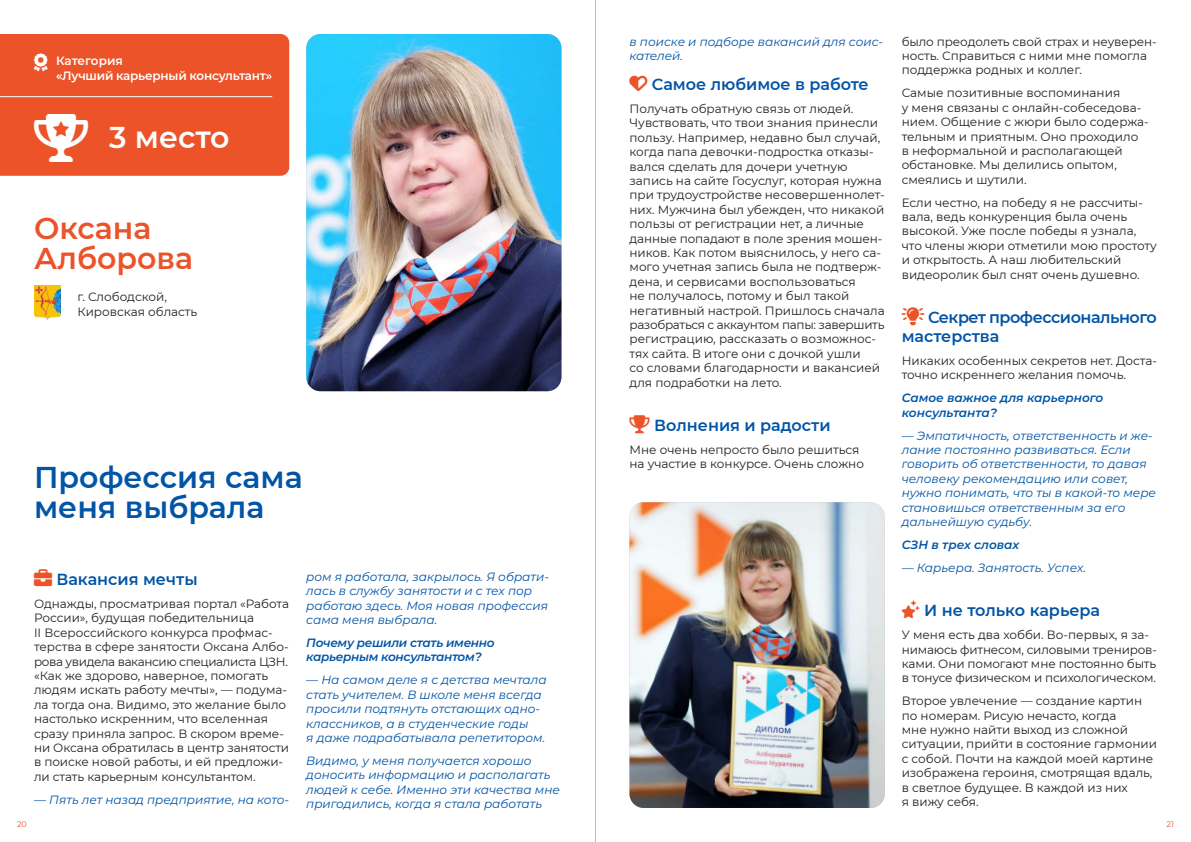
<style>
.page{position:relative;width:1191px;height:842px;background:#fff}
.page>*{position:absolute;margin:0;border:0;box-sizing:border-box;transform-origin:0 0}
.t1{font:600 30px/30px "Montserrat";color:#0154a6}
.t2{font:600 30px/30px "Montserrat";color:#ec5328}
.t3{font:600 30px "Montserrat";letter-spacing:-.005em;color:#fff}
.t4{font:600 16px "Montserrat";color:#0154a6}
.t5{font:600 16px/19.2px "Montserrat";letter-spacing:-.03em;color:#0154a6}
.t6{font:12px/14.4px "Montserrat";color:#231f20}
.t7{font:italic 12px/14.4px "Montserrat";color:#0154a6}
.t8{font:italic 600 12px/14.4px "Montserrat";color:#0154a6}
.t9{font:italic 600 12px/14.4px "Montserrat";letter-spacing:-.025em;color:#0154a6}
.t10{font:600 12px/14.4px "Montserrat";letter-spacing:-.02em;color:#fff}
.t11{font:8px "Montserrat";color:#ec5328}
</style>
<div class="page">
<hr style="left:595px;top:0;width:1px;height:842px;background:#bcbdc0">
<img style="left:306px;top:34px;width:255px;height:357px">
<img style="left:629px;top:502px;width:255px;height:306px">
<img style="left:34px;top:286px;width:26px;height:34px">
<div style="left:0;top:34px;width:289px;height:142px;background:#ec5328"></div>
<hr style="left:0;top:96px;width:272px;height:1px;background:#fff">
<div style="left:34px;top:113px;width:54px;height:49px;background:#ec5328"></div>
<svg style="left:34px;top:53px;width:14px;height:19px"></svg>
<p class="t10" style="left:56px;top:53px;width:218px">Категория<br>«Лучший карьерный консультант»</p>
<h1 class="t3" style="left:109px;top:116px;width:122px">3 место</h1>
<h1 class="t2" style="left:34px;top:212px;width:160px">Оксана<br>Алборова</h1>
<p class="t6" style="left:77px;top:290px;width:121px">г. Слободской,<br>Кировская область</p>
<h1 class="t1" style="left:34px;top:461px;width:270px">Профессия сама меня выбрала</h1>
<h2 class="t4" style="left:56px;top:568px;width:143px">Вакансия мечты</h2>
<p class="t6" style="left:34px;top:596px;width:257px">Однажды, просматривая портал «Работа России», будущая победительница<br>II Всероссийского конкурса профмас&shy;терства в сфере занятости Оксана Албо&shy;рова увидела вакансию специалиста ЦЗН. «Как же здорово, наверное, помогать людям искать работу мечты», — подума&shy;ла тогда она. Видимо, это желание было настолько искренним, что вселенная сразу приняла запрос. В скором време&shy;ни Оксана обратилась в центр занятости в поиске новой работы, и ей предложи&shy;ли стать карьерным консультантом.</p>
<p class="t7" style="left:34px;top:792px;width:257px">— Пять лет назад предприятие, на кото-</p>
<p class="t7" style="left:306px;top:569px;width:244px">ром я работала, закрылось. Я обрати&shy;лась в службу занятости и с тех пор работаю здесь. Моя новая профессия сама меня выбрала.</p>
<p class="t9" style="left:306px;top:635px;width:190px">Почему решили стать именно карьерным консультантом?</p>
<p class="t7" style="left:306px;top:672px;width:242px">— На самом деле я с детства мечтала стать учителем. В школе меня всегда просили подтянуть отстающих одно&shy;классников, а в студенческие годы<br>я даже подрабатывала репетитором.</p>
<p class="t7" style="left:306px;top:753px;width:255px">Видимо, у меня получается хорошо доносить информацию и располагать людей к себе. Именно эти качества мне пригодились, когда я стала работать</p>
<p class="t7" style="left:629px;top:34px;width:255px">в поиске и подборе вакансий для соис&shy;кателей.</p>
<h2 class="t4" style="left:652px;top:73px;width:218px">Самое любимое в работе</h2>
<p class="t6" style="left:629px;top:101px;width:257px">Получать обратную связь от людей.<br>Чувствовать, что твои знания принесли пользу. Например, недавно был случай, когда папа девочки-подростка отказы&shy;вался сделать для дочери учетную запись на сайте Госуслуг, которая нужна при трудоустройстве несовершеннолет&shy;них. Мужчина был убежден, что никакой пользы от регистрации нет, а личные данные попадают в поле зрения мошен&shy;ников. Как потом выяснилось, у него са&shy;мого учетная запись была не подтверж&shy;дена, и сервисами воспользоваться<br>не получалось, потому и был такой негативный настрой. Пришлось сначала разобраться с аккаунтом папы: завершить регистрацию, рассказать о возможнос&shy;тях сайта. В итоге они с дочкой ушли<br>со словами благодарности и вакансией для подработки на лето.</p>
<h2 class="t4" style="left:654px;top:414px;width:178px">Волнения и радости</h2>
<p class="t6" style="left:629px;top:442px;width:236px">Мне очень непросто было решиться на участие в конкурсе. Очень сложно</p>
<p class="t6" style="left:901px;top:34px;width:256px">было преодолеть свой страх и неуверен&shy;ность. Справиться с ними мне помогла поддержка родных и коллег.</p>
<p class="t6" style="left:901px;top:85px;width:248px">Самые позитивные воспоминания<br>у меня связаны с онлайн-собеседова&shy;нием. Общение с жюри было содержа&shy;тельным и приятным. Оно проходило<br>в неформальной и располагающей обстановке. Мы делились опытом, смеялись и шутили.</p>
<p class="t6" style="left:901px;top:195px;width:257px">Если честно, на победу я не рассчиты&shy;вала, ведь конкуренция была очень высокой. Уже после победы я узнала, что члены жюри отметили мою простоту и открытость. А наш любительский видеоролик был снят очень душевно.</p>
<h2 class="t5" style="left:901px;top:307px;width:257px;text-indent:26px">Секрет профессионального мастерства</h2>
<p class="t6" style="left:901px;top:353px;width:257px">Никаких особенных секретов нет. Доста&shy;точно искреннего желания помочь.</p>
<p class="t8" style="left:901px;top:390px;width:203px">Самое важное для карьерного консультанта?</p>
<p class="t7" style="left:901px;top:428px;width:256px">— Эмпатичность, ответственность и же&shy;лание постоянно развиваться. Если говорить об ответственности, то давая человеку рекомендацию или совет, нужно понимать, что ты в какой-то мере становишься ответственным за его дальнейшую судьбу.</p>
<p class="t8" style="left:901px;top:537px;width:119px">СЗН в трех словах</p>
<p class="t7" style="left:901px;top:560px;width:186px">— Карьера. Занятость. Успех.</p>
<h2 class="t4" style="left:924px;top:599px;width:177px">И не только карьера</h2>
<p class="t6" style="left:901px;top:627px;width:257px">У меня есть два хобби. Во-первых, я за&shy;нимаюсь фитнесом, силовыми трениров&shy;ками. Они помогают мне постоянно быть в тонусе физическом и психологическом.</p>
<p class="t6" style="left:901px;top:693px;width:257px">Второе увлечение — создание картин по номерам. Рисую нечасто, когда<br>мне нужно найти выход из сложной ситуации, прийти в состояние гармонии с собой. Почти на каждой моей картине изображена героиня, смотрящая вдаль, в светлое будущее. В каждой из них<br>я вижу себя.</p>
<p class="t11" style="left:17px;top:818px;width:11px">20</p>
<p class="t11" style="left:1166px;top:818px;width:9px">21</p>
</div>
